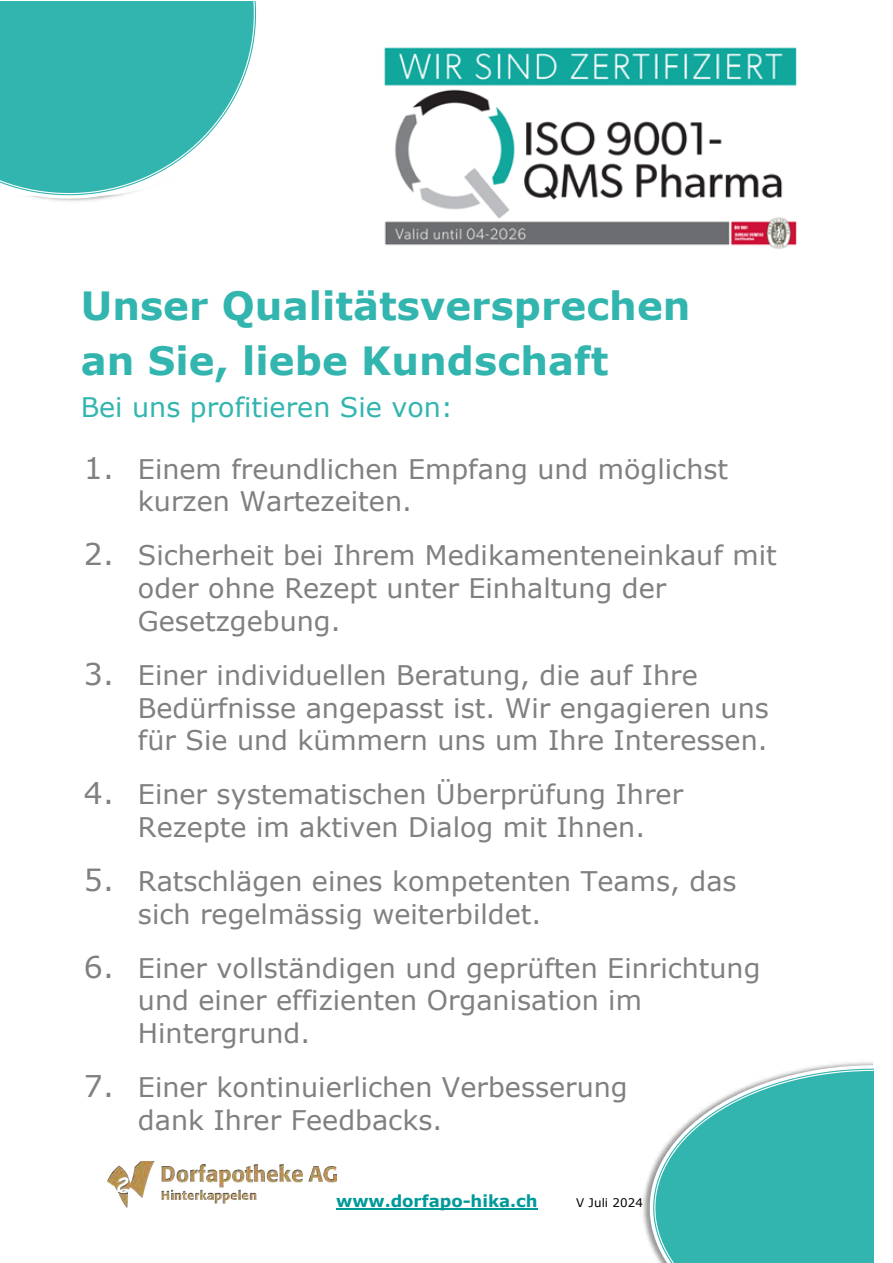
<style>
.page{position:relative;width:893px;height:1263px;background:#fff}
.page>*{position:absolute;margin:0;border:0;box-sizing:border-box;transform-origin:0 0}
.t1{font:700 38.85px/54.3px "Verdana";color:#33b5af}
.t2{font:27px/32.7px "Verdana";color:#808080}
.t3{font:27px "Verdana";color:#33b5af}
.t4{font:700 16.5px "Verdana";color:#099}
.t5{font:11.85px "Verdana";letter-spacing:.005em;color:#000}
.s1{font-size:29.85px}
</style>
<div class="page">
<hr style="left:336px;top:1207px;width:202px;height:2px;background:#099">
<img style="left:107px;top:1161px;width:229px;height:47px">
<img style="left:643px;top:1062px;width:230px;height:183px">
<svg style="left:650px;top:1065px;width:223px;height:198px"></svg>
<img style="left:384px;top:47px;width:413px;height:202px">
<svg style="left:0;top:2px;width:256px;height:197px;fill:#33b5af"></svg>
<h1 class="t1" style="left:81px;top:278px;width:611px">Unser Qualitätsversprechen an Sie, liebe Kundschaft</h1>
<p class="t3" style="left:81px;top:389px;width:374px">Bei uns profitieren Sie von:</p>
<p class="t2" style="left:138px;top:452px;width:592px;text-indent:-54px"><span class="s1">1.</span> Einem freundlichen Empfang und möglichst kurzen Wartezeiten.</p>
<p class="t2" style="left:138px;top:539px;width:640px;text-indent:-54px"><span class="s1">2.</span> Sicherheit bei Ihrem Medikamenteneinkauf mit oder ohne Rezept unter Einhaltung der<br>Gesetzgebung.</p>
<p class="t2" style="left:138px;top:658px;width:632px;text-indent:-54px"><span class="s1">3.</span> Einer individuellen Beratung, die auf Ihre<br>Bedürfnisse angepasst ist. Wir engagieren uns für Sie und kümmern uns um Ihre Interessen.</p>
<p class="t2" style="left:84px;top:777px;width:601px;text-align:center"><span class="s1">4.</span> Einer systematischen Überprüfung Ihrer<br>Rezepte im aktiven Dialog mit Ihnen.</p>
<p class="t2" style="left:138px;top:864px;width:600px;text-indent:-54px"><span class="s1">5.</span> Ratschlägen eines kompetenten Teams, das sich regelmässig weiterbildet.</p>
<p class="t2" style="left:138px;top:951px;width:624px;text-indent:-54px"><span class="s1">6.</span> Einer vollständigen und geprüften Einrichtung und einer effizienten Organisation im<br>Hintergrund.</p>
<p class="t2" style="left:138px;top:1070px;width:491px;text-indent:-54px"><span class="s1">7.</span> Einer kontinuierlichen Verbesserung dank Ihrer Feedbacks.</p>
<p class="t4" style="left:336px;top:1189px;width:203px">www.dorfapo-hika.ch</p>
<p class="t5" style="left:576px;top:1194px;width:68px">V Juli 2024</p>
</div>
